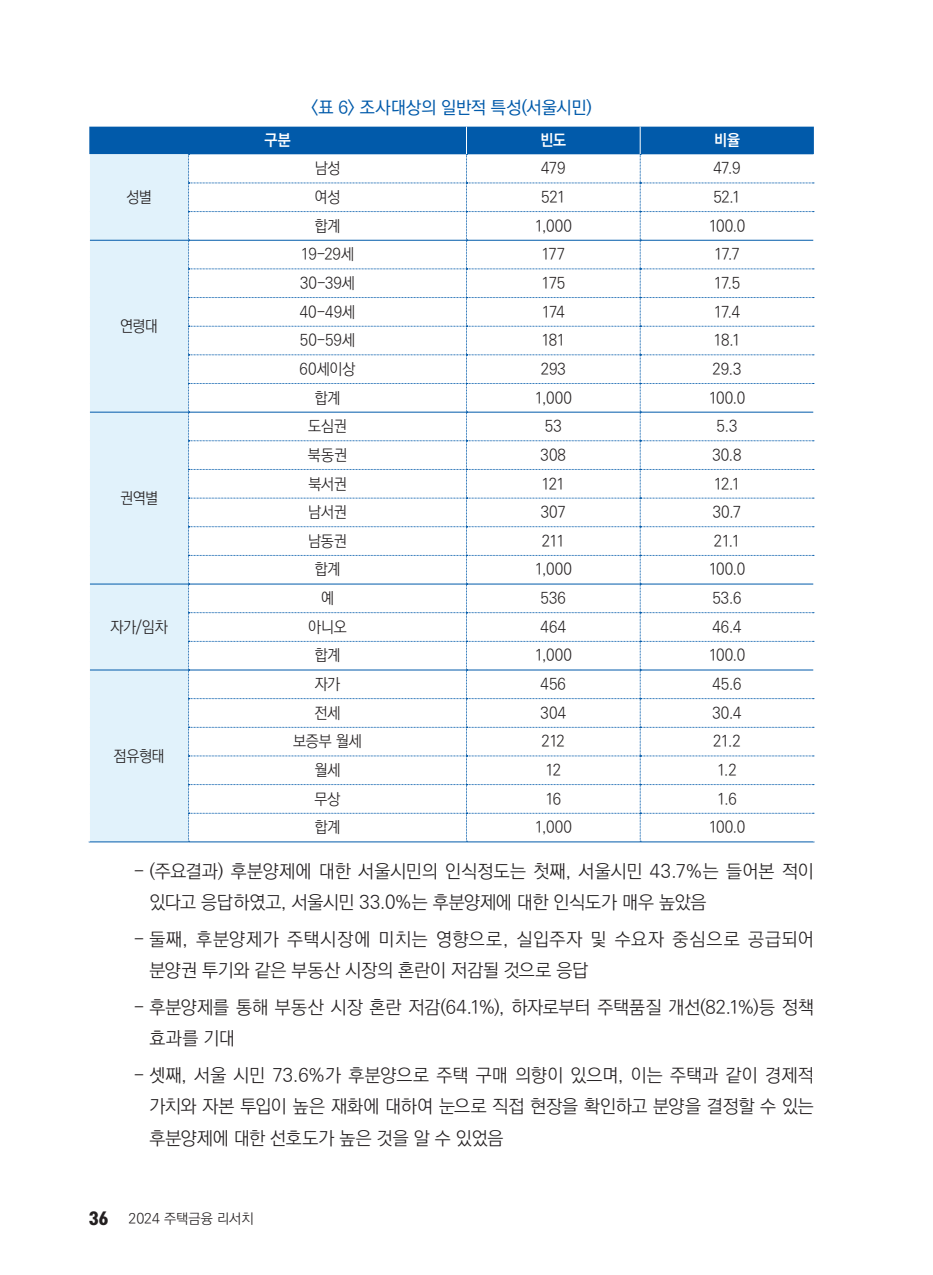
<style>
.page{position:relative;width:933px;height:1275px;background:#fff}
.page>*{position:absolute;margin:0;border:0;box-sizing:border-box;transform-origin:0 0}
._1_본문_고딕{font:18.38px/31.5px "Ko Pub World Dotum PL";color:#231f20}
._1_본문_고딕-2{font:18.38px/31.5px "Ko Pub World Dotum PL";letter-spacing:.02em;color:#231f20}
._2_그림제목{font:17.5px "Ko Pub World Dotum PM";letter-spacing:-.005em;color:#015aaa}
._2_표_내용{font:15.75px "Ko Pub World Dotum PL";letter-spacing:-.015em;color:#231f20;scale:.95 1}
._2_표_머리글{font:15.75px "Ko Pub World Dotum PB";color:#fff;scale:.95 1}
.t1{font:15.75px "Tmon Monsori OTF Black";color:#231f20}
.t2{font:14px "Ko Pub World Dotum PL";color:#231f20}
</style>
<div class="page">
<svg style="left:89px;top:127px;width:725px;height:715px"></svg>
<hr style="left:90px;top:240px;width:99px;height:1px;background:#015aaa">
<hr style="left:90px;top:412px;width:99px;height:1px;background:#015aaa">
<hr style="left:189px;top:240px;width:277px;height:1px;background:#015aaa">
<hr style="left:466px;top:240px;width:174px;height:1px;background:#015aaa">
<hr style="left:640px;top:240px;width:173px;height:1px;background:#015aaa">
<hr style="left:189px;top:412px;width:277px;height:1px;background:#015aaa">
<hr style="left:466px;top:412px;width:174px;height:1px;background:#015aaa">
<hr style="left:640px;top:412px;width:173px;height:1px;background:#015aaa">
<hr style="left:90px;top:584px;width:99px;height:1px;background:#015aaa">
<hr style="left:90px;top:670px;width:99px;height:1px;background:#015aaa">
<hr style="left:189px;top:584px;width:277px;height:1px;background:#015aaa">
<hr style="left:466px;top:584px;width:174px;height:1px;background:#015aaa">
<hr style="left:640px;top:584px;width:173px;height:1px;background:#015aaa">
<hr style="left:189px;top:670px;width:277px;height:1px;background:#015aaa">
<hr style="left:466px;top:670px;width:174px;height:1px;background:#015aaa">
<hr style="left:640px;top:670px;width:173px;height:1px;background:#015aaa">
<p class="_2_그림제목" style="left:311px;top:96px;width:282px">&lt;표 6&gt; 조사대상의 일반적 특성(서울시민)</p>
<p class="_2_표_내용" style="left:126px;top:186px;width:28px">성별</p>
<p class="_2_표_내용" style="left:120px;top:315px;width:41px">연령대</p>
<p class="_2_표_내용" style="left:120px;top:487px;width:42px">권역별</p>
<p class="_2_표_내용" style="left:111px;top:616px;width:62px">자가/임차</p>
<p class="_2_표_머리글" style="left:265px;top:129px;width:29px">구분</p>
<p class="_2_표_머리글" style="left:540px;top:129px;width:29px">빈도</p>
<p class="_2_표_머리글" style="left:714px;top:129px;width:29px">비율</p>
<p class="_2_표_내용" style="left:315px;top:157px;width:29px">남성</p>
<p class="_2_표_내용" style="left:541px;top:157px;width:27px">479</p>
<p class="_2_표_내용" style="left:713px;top:157px;width:30px">47.9</p>
<p class="_2_표_내용" style="left:314px;top:186px;width:29px">여성</p>
<p class="_2_표_내용" style="left:541px;top:186px;width:27px">521</p>
<p class="_2_표_내용" style="left:713px;top:186px;width:30px">52.1</p>
<p class="_2_표_내용" style="left:315px;top:215px;width:29px">합계</p>
<p class="_2_표_내용" style="left:535px;top:215px;width:41px">1,000</p>
<p class="_2_표_내용" style="left:708px;top:215px;width:40px">100.0</p>
<p class="_2_표_내용" style="left:301px;top:243px;width:57px">19-29세</p>
<p class="_2_표_내용" style="left:541px;top:243px;width:27px">177</p>
<p class="_2_표_내용" style="left:714px;top:243px;width:29px">17.7</p>
<p class="_2_표_내용" style="left:300px;top:272px;width:59px">30-39세</p>
<p class="_2_표_내용" style="left:541px;top:272px;width:26px">175</p>
<p class="_2_표_내용" style="left:713px;top:272px;width:29px">17.5</p>
<p class="_2_표_내용" style="left:300px;top:301px;width:60px">40-49세</p>
<p class="_2_표_내용" style="left:542px;top:301px;width:26px">174</p>
<p class="_2_표_내용" style="left:713px;top:301px;width:29px">17.4</p>
<p class="_2_표_내용" style="left:300px;top:329px;width:60px">50-59세</p>
<p class="_2_표_내용" style="left:541px;top:329px;width:27px">181</p>
<p class="_2_표_내용" style="left:713px;top:329px;width:30px">18.1</p>
<p class="_2_표_내용" style="left:300px;top:358px;width:60px">60세이상</p>
<p class="_2_표_내용" style="left:541px;top:358px;width:28px">293</p>
<p class="_2_표_내용" style="left:712px;top:358px;width:32px">29.3</p>
<p class="_2_표_내용" style="left:315px;top:387px;width:29px">합계</p>
<p class="_2_표_내용" style="left:535px;top:387px;width:41px">1,000</p>
<p class="_2_표_내용" style="left:708px;top:387px;width:40px">100.0</p>
<p class="_2_표_내용" style="left:308px;top:415px;width:42px">도심권</p>
<p class="_2_표_내용" style="left:545px;top:415px;width:19px">53</p>
<p class="_2_표_내용" style="left:716px;top:415px;width:24px">5.3</p>
<p class="_2_표_내용" style="left:308px;top:444px;width:43px">북동권</p>
<p class="_2_표_내용" style="left:540px;top:444px;width:28px">308</p>
<p class="_2_표_내용" style="left:712px;top:444px;width:32px">30.8</p>
<p class="_2_표_내용" style="left:308px;top:473px;width:42px">북서권</p>
<p class="_2_표_내용" style="left:541px;top:473px;width:26px">121</p>
<p class="_2_표_내용" style="left:714px;top:473px;width:29px">12.1</p>
<p class="_2_표_내용" style="left:308px;top:501px;width:42px">남서권</p>
<p class="_2_표_내용" style="left:541px;top:501px;width:28px">307</p>
<p class="_2_표_내용" style="left:713px;top:501px;width:31px">30.7</p>
<p class="_2_표_내용" style="left:308px;top:530px;width:42px">남동권</p>
<p class="_2_표_내용" style="left:542px;top:530px;width:26px">211</p>
<p class="_2_표_내용" style="left:714px;top:530px;width:29px">21.1</p>
<p class="_2_표_내용" style="left:315px;top:559px;width:29px">합계</p>
<p class="_2_표_내용" style="left:535px;top:559px;width:41px">1,000</p>
<p class="_2_표_내용" style="left:708px;top:559px;width:40px">100.0</p>
<p class="_2_표_내용" style="left:321px;top:587px;width:15px">예</p>
<p class="_2_표_내용" style="left:540px;top:587px;width:28px">536</p>
<p class="_2_표_내용" style="left:712px;top:587px;width:32px">53.6</p>
<p class="_2_표_내용" style="left:308px;top:616px;width:42px">아니오</p>
<p class="_2_표_내용" style="left:540px;top:616px;width:29px">464</p>
<p class="_2_표_내용" style="left:712px;top:616px;width:32px">46.4</p>
<p class="_2_표_내용" style="left:315px;top:644px;width:29px">합계</p>
<p class="_2_표_내용" style="left:535px;top:644px;width:41px">1,000</p>
<p class="_2_표_내용" style="left:708px;top:644px;width:40px">100.0</p>
<p class="_2_표_내용" style="left:315px;top:673px;width:28px">자가</p>
<p class="_2_표_내용" style="left:540px;top:673px;width:28px">456</p>
<p class="_2_표_내용" style="left:712px;top:673px;width:32px">45.6</p>
<p class="_2_표_내용" style="left:314px;top:702px;width:29px">전세</p>
<p class="_2_표_내용" style="left:540px;top:702px;width:28px">304</p>
<p class="_2_표_내용" style="left:712px;top:702px;width:32px">30.4</p>
<p class="_2_표_내용" style="left:293px;top:730px;width:74px">보증부 월세</p>
<p class="_2_표_내용" style="left:541px;top:730px;width:26px">212</p>
<p class="_2_표_내용" style="left:713px;top:730px;width:31px">21.2</p>
<p class="_2_표_내용" style="left:314px;top:759px;width:29px">월세</p>
<p class="_2_표_내용" style="left:545px;top:759px;width:18px">12</p>
<p class="_2_표_내용" style="left:717px;top:759px;width:22px">1.2</p>
<p class="_2_표_내용" style="left:314px;top:788px;width:29px">무상</p>
<p class="_2_표_내용" style="left:545px;top:788px;width:18px">16</p>
<p class="_2_표_내용" style="left:717px;top:788px;width:22px">1.6</p>
<p class="_2_표_내용" style="left:315px;top:816px;width:29px">합계</p>
<p class="_2_표_내용" style="left:535px;top:816px;width:41px">1,000</p>
<p class="_2_표_내용" style="left:708px;top:816px;width:40px">100.0</p>
<p class="_1_본문_고딕" style="left:149px;top:856px;width:666px;text-indent:-15px">- (주요결과) 후분양제에 대한 서울시민의 인식정도는 첫째, 서울시민 43.7%는 들어본 적이 있다고 응답하였고, 서울시민 33.0%는 후분양제에 대한 인식도가 매우 높았음</p>
<p class="_1_본문_고딕-2" style="left:149px;top:924px;width:666px;text-indent:-15px">- 둘째, 후분양제가 주택시장에 미치는 영향으로, 실입주자 및 수요자 중심으로 공급되어 분양권 투기와 같은 부동산 시장의 혼란이 저감될 것으로 응답</p>
<p class="_1_본문_고딕" style="left:149px;top:992px;width:666px;text-indent:-15px">- 후분양제를 통해 부동산 시장 혼란 저감(64.1%), 하자로부터 주택품질 개선(82.1%)등 정책 효과를 기대</p>
<p class="_1_본문_고딕" style="left:149px;top:1060px;width:666px;text-align:justify;text-indent:-15px">- 셋째, 서울 시민 73.6%가 후분양으로 주택 구매 의향이 있으며, 이는 주택과 같이 경제적 가치와 자본 투입이 높은 재화에 대하여 눈으로 직접 현장을 확인하고 분양을 결정할 수 있는 후분양제에 대한 선호도가 높은 것을 알 수 있었음</p>
<p class="_2_표_내용" style="left:114px;top:745px;width:55px">점유형태</p>
<p class="t1" style="left:89px;top:1209px;width:20px">36</p>
<p class="t2" style="left:128px;top:1208px;width:127px">2024 주택금융 리서치</p>
</div>
